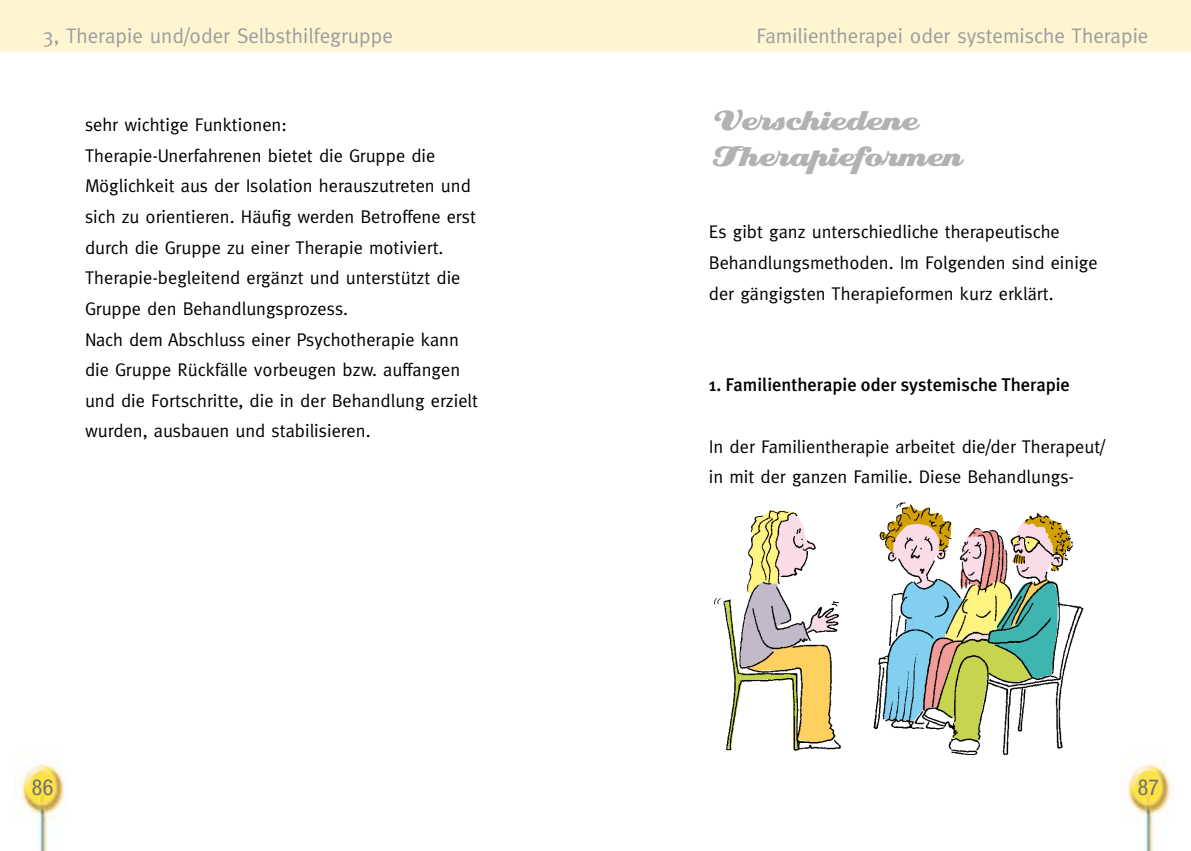
<style>
.page{position:relative;width:1191px;height:851px;background:#fff}
.page>*{position:absolute;margin:0;border:0;box-sizing:border-box;transform-origin:0 0}
.t1{font:30px/36px "Eclat ICG";letter-spacing:-.15em;color:#b1b2b4}
.t2{font:condensed 22px "Helvetica Neue";color:#707173}
.t3{font:21px "Meta";color:#9c9d9f}
.t4{font:18.4px/30.6px "Meta";color:#000}
.t5{font:500 18.4px "Meta Plus";color:#000}
</style>
<div class="page">
<img style="left:21px;top:761px;width:43px;height:89px">
<div style="left:0;top:0;width:595px;height:51px;background:#fff5d1"></div>
<img style="left:1127px;top:761px;width:43px;height:89px">
<div style="left:595px;top:0;width:596px;height:51px;background:#fff5d1"></div>
<img style="left:714px;top:502px;width:370px;height:252px">
<p class="t3" style="left:43px;top:23px;width:352px">3, Therapie und/oder Selbsthilfegruppe</p>
<p class="t3" style="left:756px;top:23px;width:393px">Familientherapei oder systemische Therapie</p>
<p class="t4" style="left:85px;top:109px;width:394px">sehr wichtige Funktionen:<br>Therapie-Unerfahrenen bietet die Gruppe die Möglichkeit aus der Isolation herauszutreten und sich zu orientieren. Häufig werden Betroffene erst durch die Gruppe zu einer Therapie motiviert.<br>Therapie-begleitend ergänzt und unterstützt die Gruppe den Behandlungsprozess.<br>Nach dem Abschluss einer Psychotherapie kann die Gruppe Rückfälle vorbeugen bzw. auffangen und die Fortschritte, die in der Behandlung erzielt wurden, ausbauen und stabilisieren.</p>
<h1 class="t1" style="left:709px;top:102px;width:256px">Verschiedene<br>Therapieformen</h1>
<p class="t4" style="left:709px;top:216px;width:390px">Es gibt ganz unterschiedliche therapeutische<br>Behandlungsmethoden. Im Folgenden sind einige der gängigsten Therapieformen kurz erklärt.</p>
<p class="t5" style="left:709px;top:374px;width:362px">1. Familientherapie oder systemische Therapie</p>
<p class="t4" style="left:709px;top:431px;width:398px">In der Familientherapie arbeitet die/der Therapeut/ in mit der ganzen Familie. Diese Behandlungs-</p>
<p class="t2" style="left:32px;top:774px;width:11px">86</p>
<p class="t2" style="left:1137px;top:774px;width:11px">87</p>
</div>
